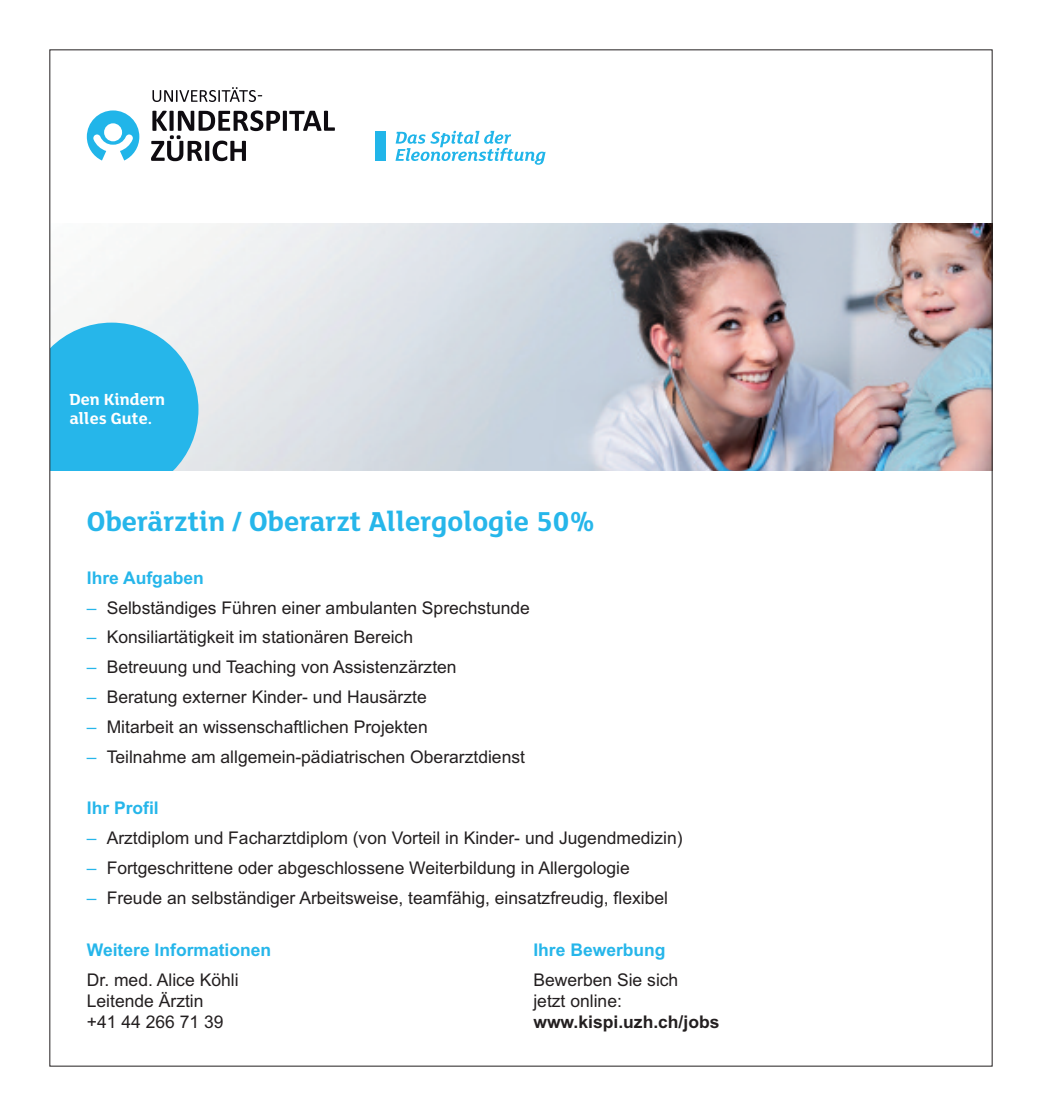
<style>
.page{position:relative;width:1042px;height:1116px;background:#fff}
.page>*{position:absolute;margin:0;border:0;box-sizing:border-box;transform-origin:0 0}
.t1{font:700 29.75px "FS Lola";color:#26b6ea}
.t2{font:17.5px/21px "Arial";color:#231f20}
.t3{font:700 17.5px "Arial";color:#26b6ea}
.t4{font:700 17.5px "Arial";color:#231f20}
.t5{font:700 17.5px/19.2px "FS Lola";color:#fff}
.s1{color:#26b6ea}
</style>
<div class="page">
<img style="left:54px;top:223px;width:936px;height:248px">
<div style="left:25px;top:322px;width:173px;height:174px;background:#26b6ea;border-radius:50%"></div>
<div style="left:40px;top:471px;width:952px;height:35px;background:#fff"></div>
<div style="left:10px;top:332px;width:40px;height:159px;background:#fff"></div>
<div style="left:375px;top:132px;width:10px;height:29px;background:#21b5e9"></div>
<svg style="left:395px;top:131px;width:150px;height:34px"></svg>
<svg style="left:151px;top:110px;width:184px;height:51px"></svg>
<svg style="left:152px;top:87px;width:110px;height:15px"></svg>
<svg style="left:87px;top:110px;width:52px;height:50px"></svg>
<p class="t5" style="left:69px;top:392px;width:97px">Den Kindern alles Gute.</p>
<h1 class="t1" style="left:87px;top:512px;width:509px">Oberärztin / Oberarzt Allergologie 50%</h1>
<p class="t3" style="left:87px;top:567px;width:118px">Ihre Aufgaben</p>
<p class="t2" style="left:87px;top:597px;width:445px"><span class="s1">–</span> Selbständiges Führen einer ambulanten Sprechstunde</p>
<p class="t2" style="left:87px;top:627px;width:328px"><span class="s1">–</span> Konsiliartätigkeit im stationären Bereich</p>
<p class="t2" style="left:87px;top:657px;width:371px"><span class="s1">–</span> Betreuung und Teaching von Assistenzärzten</p>
<p class="t2" style="left:87px;top:686px;width:341px"><span class="s1">–</span> Beratung externer Kinder- und Hausärzte</p>
<p class="t2" style="left:87px;top:716px;width:342px"><span class="s1">–</span> Mitarbeit an wissenschaftlichen Projekten</p>
<p class="t2" style="left:87px;top:746px;width:440px"><span class="s1">–</span> Teilnahme am allgemein-pädiatrischen Oberarztdienst</p>
<p class="t3" style="left:87px;top:798px;width:73px">Ihr Profil</p>
<p class="t2" style="left:87px;top:827px;width:597px"><span class="s1">–</span> Arztdiplom und Facharztdiplom (von Vorteil in Kinder- und Jugendmedizin)</p>
<p class="t2" style="left:87px;top:857px;width:544px"><span class="s1">–</span> Fortgeschrittene oder abgeschlossene Weiterbildung in Allergologie</p>
<p class="t2" style="left:87px;top:887px;width:583px"><span class="s1">–</span> Freude an selbständiger Arbeitsweise, teamfähig, einsatzfreudig, flexibel</p>
<p class="t3" style="left:533px;top:940px;width:134px">Ihre Bewerbung</p>
<p class="t2" style="left:533px;top:969px;width:146px">Bewerben Sie sich jetzt online:</p>
<p class="t4" style="left:533px;top:1011px;width:188px">www.kispi.uzh.ch/jobs</p>
<p class="t3" style="left:87px;top:940px;width:186px">Weitere Informationen</p>
<p class="t2" style="left:87px;top:969px;width:153px">Dr. med. Alice Köhli<br>Leitende Ärztin<br>+41 44 266 71 39</p>
</div>
